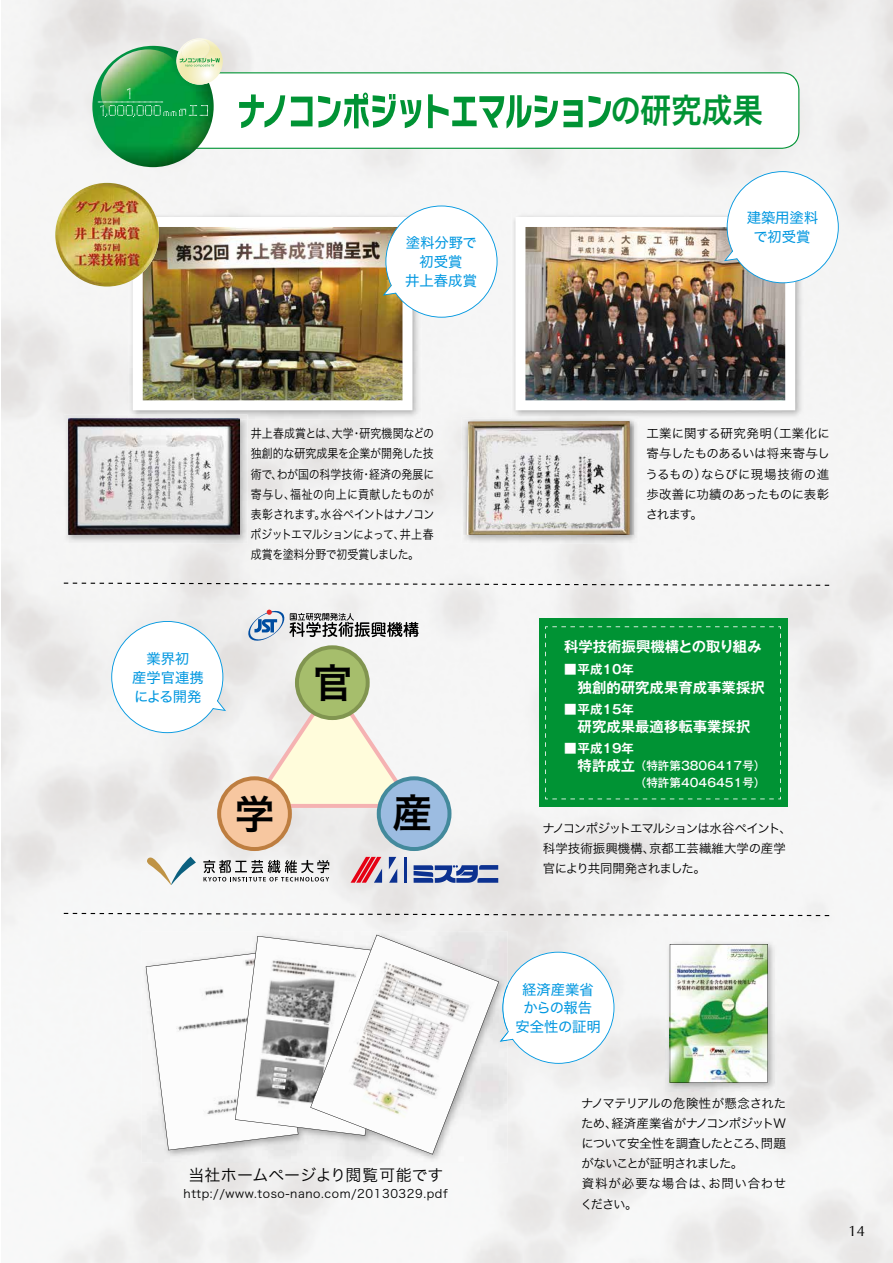
<style>
.page{position:relative;width:893px;height:1263px;background:#fff}
.page>*{position:absolute;margin:0;border:0;box-sizing:border-box;transform-origin:0 0}
.t1{font:39.9px "Hira Kaku Std W6";color:#000}
.t2{font:34.05px "Hira Kaku Std W6";color:#009334;scale:.9 1}
.t3{font:15.9px "Hira Kaku Std W3";letter-spacing:-.005em;color:#000}
.t4{font:14.85px "Optima";color:#000}
.t5{font:14.4px/18.6px "Hira Kaku Std W4";color:#0097e0;text-align:center}
.t6{font:700 14.4px "Gothic MB101 Pro De";color:#fff}
.t7{font:12.45px/20.1px "Hira Kaku Std W3";letter-spacing:-.04em;color:#000}
.t8{font:12.45px/20.1px "Hira Kaku Std W3";letter-spacing:-.04em;color:#000;text-align:justify;scale:.88 1}
.t9{font:700 12.45px "Gothic MB101 Pro De";color:#fff}
.t10{font:11.7px "Hira Kaku Std W3";letter-spacing:.05em;color:#000}
.t11{font:500 11.55px/16.4px "Gothic MB101 Pro";color:#fff;text-align:right}
.s1{font-family:"Gothic MB101 Pro De";font-weight:700;font-size:14.4px}
</style>
<div class="page">
<img style="left:213px;top:419px;width:161px;height:509px">
<img style="left:587px;top:419px;width:213px;height:534px">
<img style="left:372px;top:470px;width:107px;height:461px">
<img style="left:479px;top:544px;width:108px;height:719px">
<svg style="left:247px;top:678px;width:173px;height:133px"></svg>
<div style="left:379px;top:778px;width:70px;height:71px;background:#9cbce1;border-radius:50%"></div>
<div style="left:377px;top:776px;width:74px;height:75px;border:4px solid #438a9c;border-radius:50%"></div>
<div style="left:219px;top:778px;width:71px;height:71px;background:#f7c7a0;border-radius:50%"></div>
<div style="left:217px;top:776px;width:75px;height:75px;border:4px solid #be7e40;border-radius:50%"></div>
<div style="left:297px;top:647px;width:71px;height:71px;background:#a6be6c;border-radius:50%"></div>
<div style="left:295px;top:645px;width:75px;height:75px;border:4px solid #819550;border-radius:50%"></div>
<svg style="left:147px;top:857px;width:49px;height:28px"></svg>
<svg style="left:203px;top:860px;width:126px;height:21px"></svg>
<svg style="left:246px;top:609px;width:173px;height:33px"></svg>
<svg style="left:351px;top:857px;width:31px;height:26px"></svg>
<svg style="left:389px;top:857px;width:8px;height:26px"></svg>
<hr style="left:404px;top:857px;width:2px;height:26px;background:#0c3190">
<svg style="left:414px;top:865px;width:84px;height:18px;background:#5e75b0"></svg>
<svg style="left:214px;top:72px;width:585px;height:77px"></svg>
<svg style="left:239px;top:94px;width:46px;height:34px"></svg>
<svg style="left:428px;top:94px;width:183px;height:35px"></svg>
<svg style="left:291px;top:93px;width:130px;height:35px"></svg>
<svg style="left:104px;top:613px;width:126px;height:127px"></svg>
<img style="left:511px;top:213px;width:293px;height:206px">
<img style="left:515px;top:217px;width:280px;height:193px">
<img style="left:129px;top:213px;width:292px;height:206px">
<img style="left:133px;top:217px;width:279px;height:193px">
<img style="left:462px;top:417px;width:177px;height:127px">
<img style="left:511px;top:417px;width:128px;height:2px">
<img style="left:463px;top:419px;width:171px;height:116px">
<img style="left:511px;top:419px;width:123px;height:1px">
<img style="left:466px;top:421px;width:164px;height:114px">
<img style="left:64px;top:415px;width:184px;height:129px">
<img style="left:129px;top:415px;width:119px;height:4px">
<img style="left:68px;top:419px;width:171px;height:116px">
<img style="left:129px;top:419px;width:110px;height:1px">
<svg style="left:64px;top:583px;width:765px;height:3px"></svg>
<svg style="left:64px;top:913px;width:765px;height:3px"></svg>
<img style="left:142px;top:931px;width:365px;height:232px">
<svg style="left:146px;top:935px;width:476px;height:219px"></svg>
<img style="left:92px;top:46px;width:122px;height:121px">
<img style="left:95px;top:49px;width:92px;height:73px">
<svg style="left:98px;top:38px;width:125px;height:79px;background:#74bf84"></svg>
<img style="left:55px;top:183px;width:104px;height:104px;border-radius:52px">
<svg style="left:720px;top:164px;width:126px;height:126px"></svg>
<svg style="left:379px;top:198px;width:126px;height:126px"></svg>
<img style="left:666px;top:940px;width:111px;height:151px">
<img style="left:670px;top:944px;width:98px;height:138px">
<div style="left:539px;top:619px;width:248px;height:188px;background:#009334"></div>
<svg style="left:545px;top:626px;width:236px;height:173px"></svg>
<h2 class="t2" style="left:610px;top:84px;width:171px">の研究成果</h2>
<p class="t5" style="left:747px;top:209px;width:73px">建築用塗料</p>
<p class="t5" style="left:406px;top:234px;width:73px">塗料分野で</p>
<p class="t5" style="left:754px;top:227px;width:58px">で初受賞</p>
<p class="t5" style="left:405px;top:252px;width:73px">初受賞<br>井上春成賞</p>
<p class="t8" style="left:251px;top:423px;width:210px">井上春成賞とは、大学・研究機関などの独創的な研究成果を企業が開発した技術で、わが国の科学技術・経済の発展に寄与し、福祉の向上に貢献したものが表彰されます。水谷ペイントはナノコンポジットエマルションによって、井上春成賞を塗料分野で初受賞しました。</p>
<p class="t5" style="left:132px;top:650px;width:73px">業界初<br>産学官連携による開発</p>
<h1 class="t1" style="left:313px;top:653px;width:41px">官</h1>
<h1 class="t1" style="left:235px;top:784px;width:41px">学</h1>
<h1 class="t1" style="left:393px;top:782px;width:41px">産</h1>
<p class="t3" style="left:188px;top:1162px;width:256px">当社ホームページより閲覧可能です</p>
<p class="t10" style="left:184px;top:1185px;width:266px">http://www.toso-nano.com/20130329.pdf</p>
<p class="t7" style="left:645px;top:423px;width:186px;text-align:justify">工業に関する研究発明（工業化に寄与したものあるいは将来寄与しうるもの）ならびに現場技術の進歩改善に功績のあったものに表彰されます。</p>
<p class="t6" style="left:564px;top:635px;width:199px">科学技術振興機構との取り組み</p>
<p class="t9" style="left:564px;top:659px;width:72px">■ 平成10年</p>
<p class="t6" style="left:578px;top:675px;width:189px">独創的研究成果育成事業採択</p>
<p class="t9" style="left:564px;top:699px;width:72px">■ 平成15年</p>
<p class="t6" style="left:578px;top:714px;width:174px">研究成果最適移転事業採択</p>
<p class="t9" style="left:564px;top:738px;width:72px">■ 平成19年</p>
<p class="t11" style="left:578px;top:756px;width:189px"><span class="s1">特許成立</span> （特許第3806417号）（特許第4046451号）</p>
<p class="t7" style="left:542px;top:818px;width:251px">ナノコンポジットエマルションは水谷ペイント、科学技術振興機構、京都工芸繊維大学の産学官により共同開発されました。</p>
<p class="t5" style="left:515px;top:980px;width:87px">経済産業省からの報告安全性の証明</p>
<p class="t7" style="left:580px;top:1093px;width:207px">ナノマテリアルの危険性が懸念されたため、経済産業省がナノコンポジットWについて安全性を調査したところ、問題がないことが証明されました。<br>資料が必要な場合は、お問い合わせください。</p>
<p class="t4" style="left:849px;top:1222px;width:18px">14</p>
</div>
